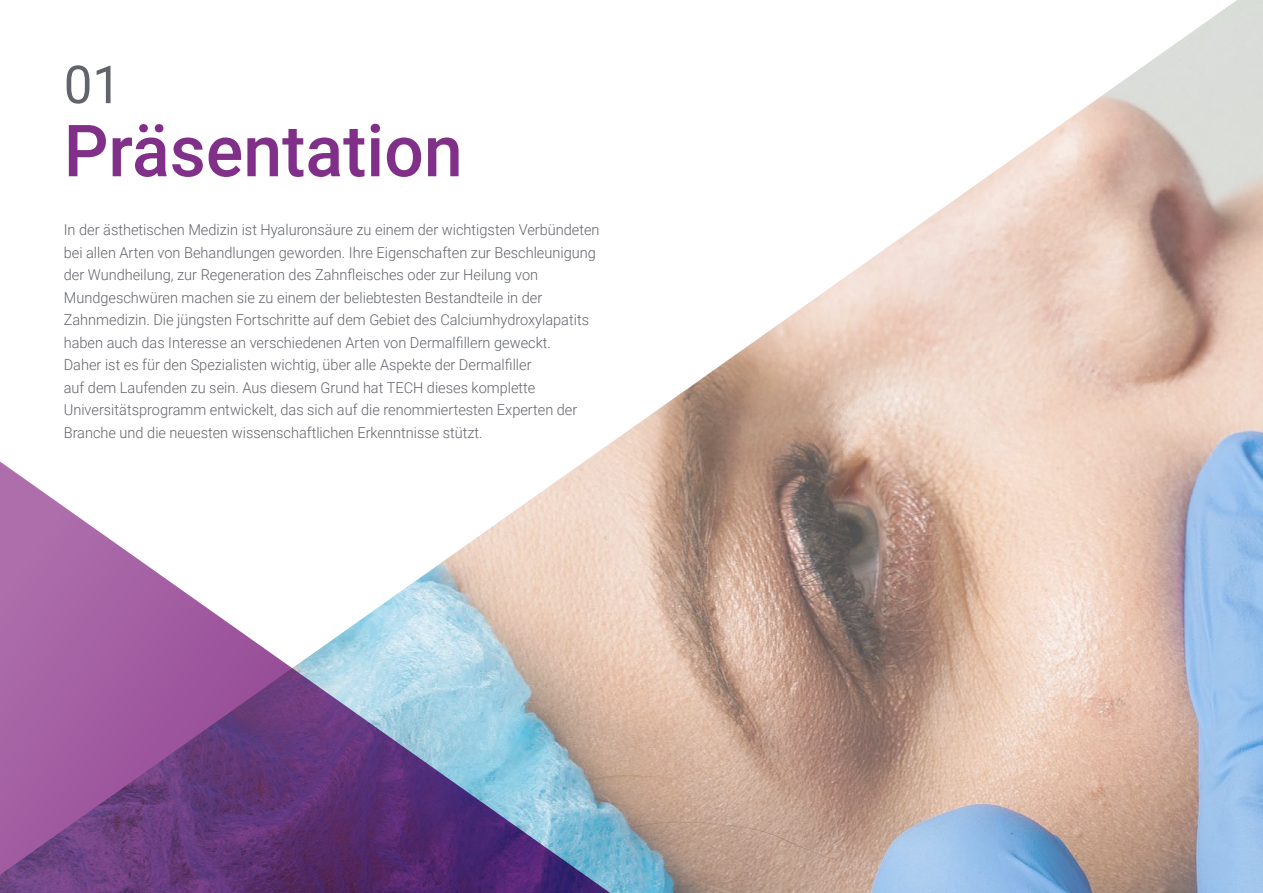
<style>
.page{position:relative;width:1263px;height:893px;background:#fff}
.page>*{position:absolute;margin:0;border:0;box-sizing:border-box;transform-origin:0 0}
.t1{font:500 72px "Roboto";color:#813089}
.t2{font:52.5px "Roboto";color:#61646a}
.t3{font:300 15px/22.5px "Roboto";color:#61646a}
</style>
<div class="page">
<img style="left:607px;top:0;width:656px;height:893px">
<svg style="left:0;top:446px;width:640px;height:447px"></svg>
<h2 class="t2" style="left:64px;top:48px;width:59px">01</h2>
<h1 class="t1" style="left:64px;top:100px;width:400px">Präsentation</h1>
<p class="t3" style="left:64px;top:218px;width:537px">In der ästhetischen Medizin ist Hyaluronsäure zu einem der wichtigsten Verbündeten bei allen Arten von Behandlungen geworden. Ihre Eigenschaften zur Beschleunigung der Wundheilung, zur Regeneration des Zahnfleisches oder zur Heilung von Mundgeschwüren machen sie zu einem der beliebtesten Bestandteile in der Zahnmedizin. Die jüngsten Fortschritte auf dem Gebiet des Calciumhydroxylapatits haben auch das Interesse an verschiedenen Arten von Dermalfillern geweckt.<br>Daher ist es für den Spezialisten wichtig, über alle Aspekte der Dermalfiller<br>auf dem Laufenden zu sein. Aus diesem Grund hat TECH dieses komplette Universitätsprogramm entwickelt, das sich auf die renommiertesten Experten der Branche und die neuesten wissenschaftlichen Erkenntnisse stützt.</p>
</div>
